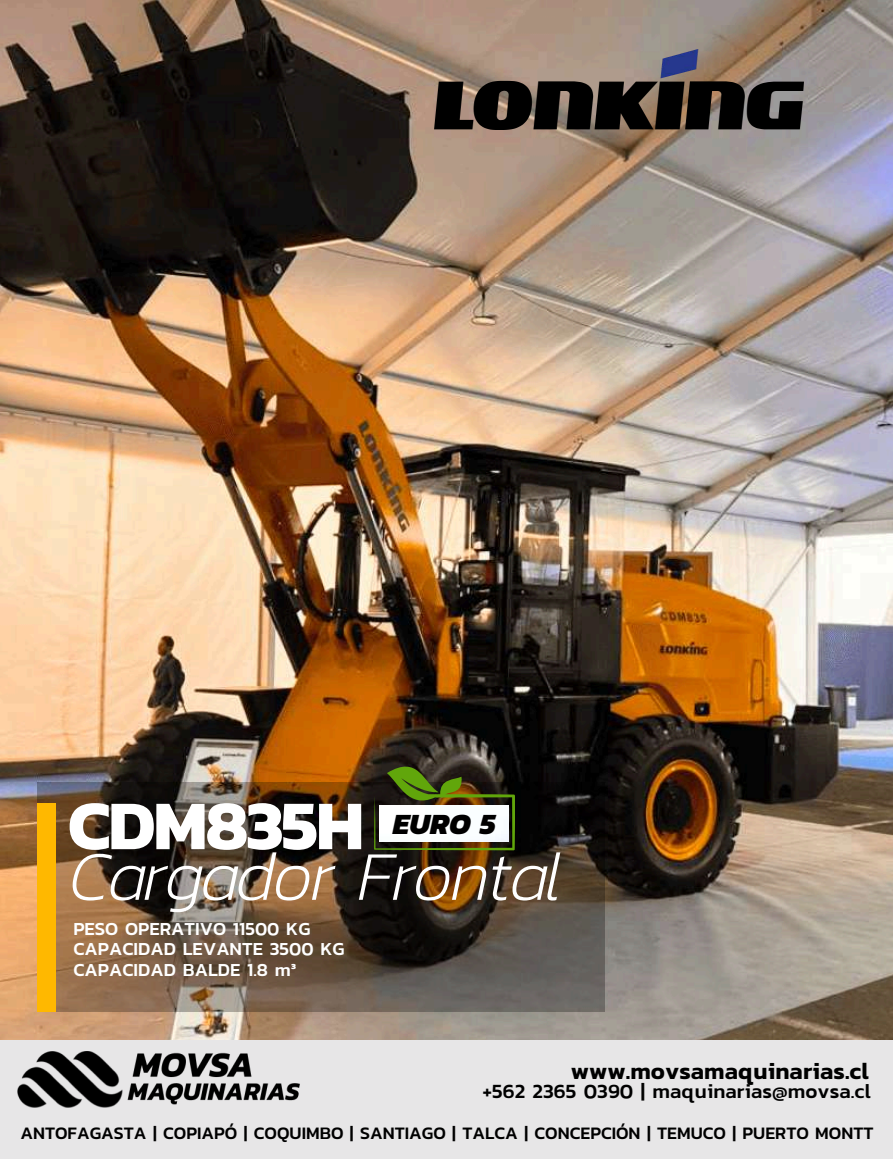
<style>
.page{position:relative;width:893px;height:1159px;background:#fff}
.page>*{position:absolute;margin:0;border:0;box-sizing:border-box;transform-origin:0 0}
.t1{font:italic 200 70.43px "Kanit";letter-spacing:-.035em;color:#fff}
.t2{font:700 70.43px "Kanit";letter-spacing:-.035em;color:#fff}
.t3{font:italic 800 29.78px "Kanit";color:#000}
.t4{font:600 23.77px "Kanit";color:#000}
.t5{font:500 20.55px "Kanit";color:#000}
.t6{font:500 18.67px/20.2px "Kanit";color:#fff}
.t7{font:500 17.85px "Kanit";color:#000}
</style>
<div class="page">
<img style="left:0;top:0;width:893px;height:1040px">
<svg style="left:37px;top:782px;width:568px;height:230px;background:#554434"></svg>
<div style="left:37px;top:803px;width:19px;height:209px;background:#ffb800"></div>
<img style="left:434px;top:50px;width:369px;height:79px">
<div style="left:0;top:1040px;width:893px;height:119px;background:#e7e6e7"></div>
<img style="left:17px;top:1051px;width:283px;height:57px">
<svg style="left:374px;top:753px;width:141px;height:97px;background:#393e17"></svg>
<img style="left:380px;top:805px;width:129px;height:37px">
<h1 class="t2" style="left:68px;top:772px;width:298px">CDM835H</h1>
<h1 class="t1" style="left:68px;top:822px;width:495px">Cargador Frontal</h1>
<h2 class="t3" style="left:393px;top:801px;width:104px">EURO 5</h2>
<p class="t6" style="left:73px;top:918px;width:273px">PESO OPERATIVO 11500 KG<br>CAPACIDAD LEVANTE 3500 KG<br>CAPACIDAD BALDE 1.8 m³</p>
<h3 class="t4" style="left:571px;top:1053px;width:299px">www.movsamaquinarias.cl</h3>
<p class="t5" style="left:482px;top:1075px;width:390px">+562 2365 0390 | maquinarias@movsa.cl</p>
<p class="t7" style="left:20px;top:1119px;width:854px">ANTOFAGASTA | COPIAPÓ | COQUIMBO | SANTIAGO | TALCA | CONCEPCIÓN | TEMUCO | PUERTO MONTT</p>
</div>
